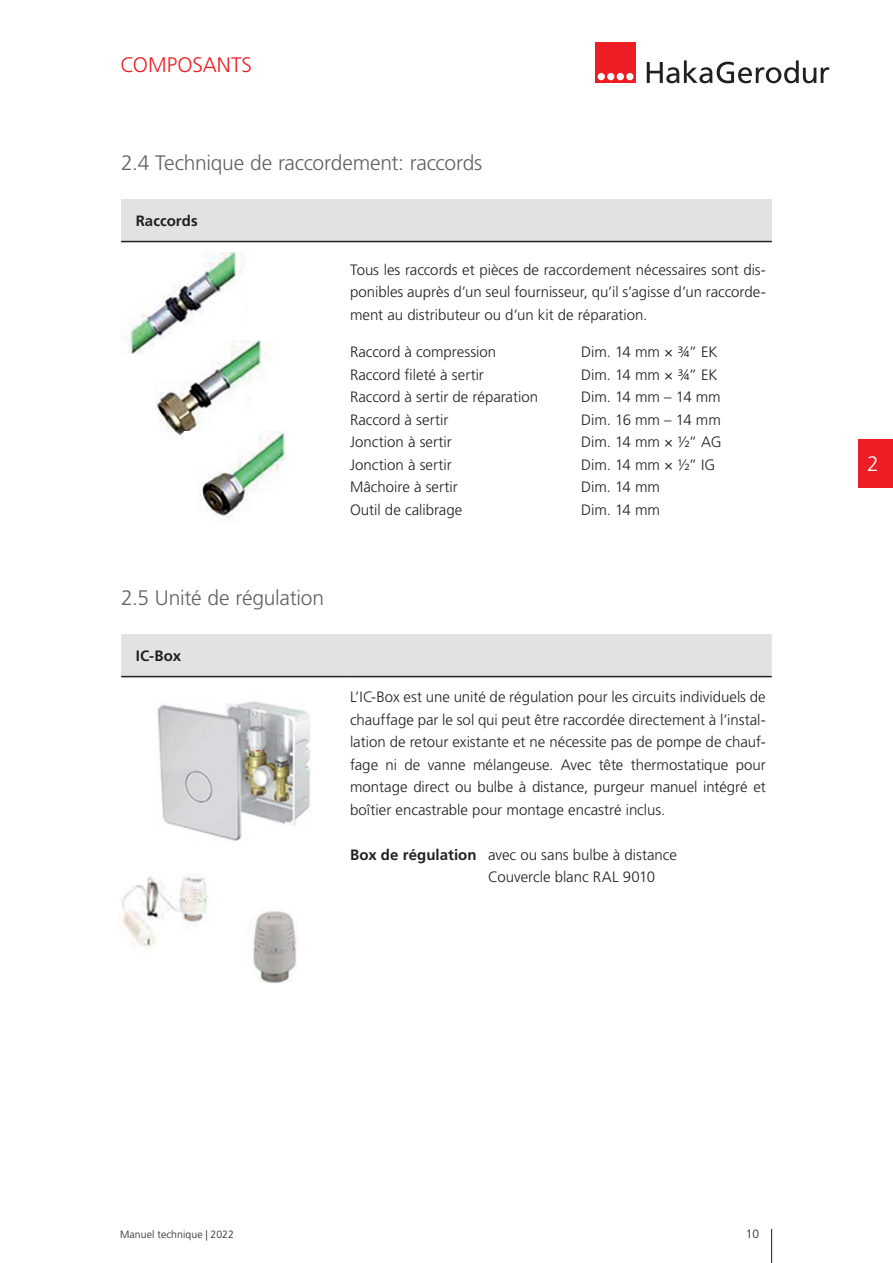
<style>
.page{position:relative;width:893px;height:1263px;background:#fff}
.page>*{position:absolute;margin:0;border:0;box-sizing:border-box;transform-origin:0 0}
.t1{font:300 21px "Frutiger LT Std";letter-spacing:-.015em;color:#636366}
.t2{font:300 21px "Frutiger LT Std";color:#ee1d23}
.t3{font:300 21px "Frutiger LT Std";color:#fff}
.t4{font:300 15px/22.5px "Frutiger LT Std";color:#231f20;text-align:justify}
.t5{font:700 15px "Frutiger LT Std";letter-spacing:.005em;color:#231f20}
.t6{font:300 12px "Frutiger LT Std";color:#231f20}
.t7{font:300 10.5px "Frutiger LT Std";letter-spacing:.01em;color:#231f20}
.s1{font-weight:700}
</style>
<div class="page">
<hr style="left:771px;top:1229px;width:1px;height:34px;background:#231f20">
<div style="left:858px;top:439px;width:35px;height:48px;background:#ee1d23"></div>
<div style="left:121px;top:199px;width:651px;height:43px;background:#e1e2e4"></div>
<hr style="left:121px;top:241px;width:223px;height:1px;background:#231f20">
<hr style="left:344px;top:241px;width:428px;height:1px;background:#231f20">
<div style="left:121px;top:634px;width:651px;height:42px;background:#e1e2e4"></div>
<hr style="left:121px;top:676px;width:223px;height:1px;background:#231f20">
<hr style="left:344px;top:676px;width:428px;height:1px;background:#231f20">
<img style="left:125px;top:252px;width:118px;height:102px">
<img style="left:155px;top:340px;width:117px;height:99px">
<img style="left:184px;top:431px;width:102px;height:88px">
<img style="left:157px;top:701px;width:154px;height:140px">
<img style="left:252px;top:911px;width:45px;height:72px">
<img style="left:122px;top:877px;width:87px;height:70px">
<div style="left:595px;top:43px;width:41px;height:40px;background:#ee1d23"></div>
<div style="left:626px;top:73px;width:8px;height:7px;background:#fff;border-radius:50%"></div>
<div style="left:598px;top:73px;width:7px;height:7px;background:#fff;border-radius:50%"></div>
<div style="left:607px;top:73px;width:7px;height:7px;background:#fff;border-radius:50%"></div>
<div style="left:617px;top:73px;width:7px;height:7px;background:#fff;border-radius:50%"></div>
<svg style="left:647px;top:60px;width:182px;height:23px"></svg>
<h1 class="t2" style="left:120px;top:53px;width:133px">COMPOSANTS</h1>
<h1 class="t1" style="left:121px;top:150px;width:363px">2.4 Technique de raccordement: raccords</h1>
<p class="t5" style="left:136px;top:212px;width:64px">Raccords</p>
<p class="t4" style="left:350px;top:258px;width:417px">Tous les raccords et pièces de raccordement nécessaires sont dis&shy;ponibles auprès d’un seul fournisseur, qu’il s’agisse d’un raccorde&shy;ment au distributeur ou d’un kit de réparation.</p>
<p class="t4" style="left:350px;top:341px;width:148px">Raccord à compression</p>
<p class="t4" style="left:581px;top:341px;width:138px">Dim. 14 mm × ¾” EK</p>
<p class="t4" style="left:350px;top:363px;width:135px">Raccord fileté à sertir</p>
<p class="t4" style="left:581px;top:363px;width:138px">Dim. 14 mm × ¾” EK</p>
<p class="t4" style="left:350px;top:386px;width:190px">Raccord à sertir de réparation</p>
<p class="t4" style="left:581px;top:386px;width:141px">Dim. 14 mm – 14 mm</p>
<p class="t4" style="left:350px;top:408px;width:100px">Raccord à sertir</p>
<p class="t4" style="left:581px;top:408px;width:141px">Dim. 16 mm – 14 mm</p>
<p class="t4" style="left:350px;top:431px;width:103px">Jonction à sertir</p>
<p class="t4" style="left:581px;top:431px;width:142px">Dim. 14 mm × ½” AG</p>
<p class="t4" style="left:350px;top:453px;width:103px">Jonction à sertir</p>
<p class="t4" style="left:581px;top:453px;width:136px">Dim. 14 mm × ½” IG</p>
<p class="t4" style="left:350px;top:476px;width:109px">Mâchoire à sertir</p>
<p class="t4" style="left:581px;top:476px;width:80px">Dim. 14 mm</p>
<p class="t4" style="left:350px;top:498px;width:114px">Outil de calibrage</p>
<p class="t4" style="left:581px;top:498px;width:80px">Dim. 14 mm</p>
<h1 class="t1" style="left:121px;top:585px;width:204px">2.5 Unité de régulation</h1>
<p class="t5" style="left:136px;top:647px;width:47px">IC-Box</p>
<p class="t4" style="left:350px;top:686px;width:417px">L’IC-Box est une unité de régulation pour les circuits individuels de chauffage par le sol qui peut être raccordée directement à l’instal&shy;lation de retour existante et ne nécessite pas de pompe de chauf&shy;fage ni de vanne mélangeuse. Avec tête thermostatique pour montage direct ou bulbe à distance, purgeur manuel intégré et boîtier encastrable pour montage encastré inclus.</p>
<p class="t4" style="left:488px;top:843px;width:190px;text-indent:-138px"><span class="s1">Box de régulation</span> avec ou sans bulbe à distance<br>Couvercle blanc RAL 9010</p>
<h1 class="t3" style="left:867px;top:452px;width:13px">2</h1>
<p class="t7" style="left:120px;top:1229px;width:115px">Manuel technique | 2022</p>
<p class="t6" style="left:746px;top:1227px;width:15px">10</p>
</div>
